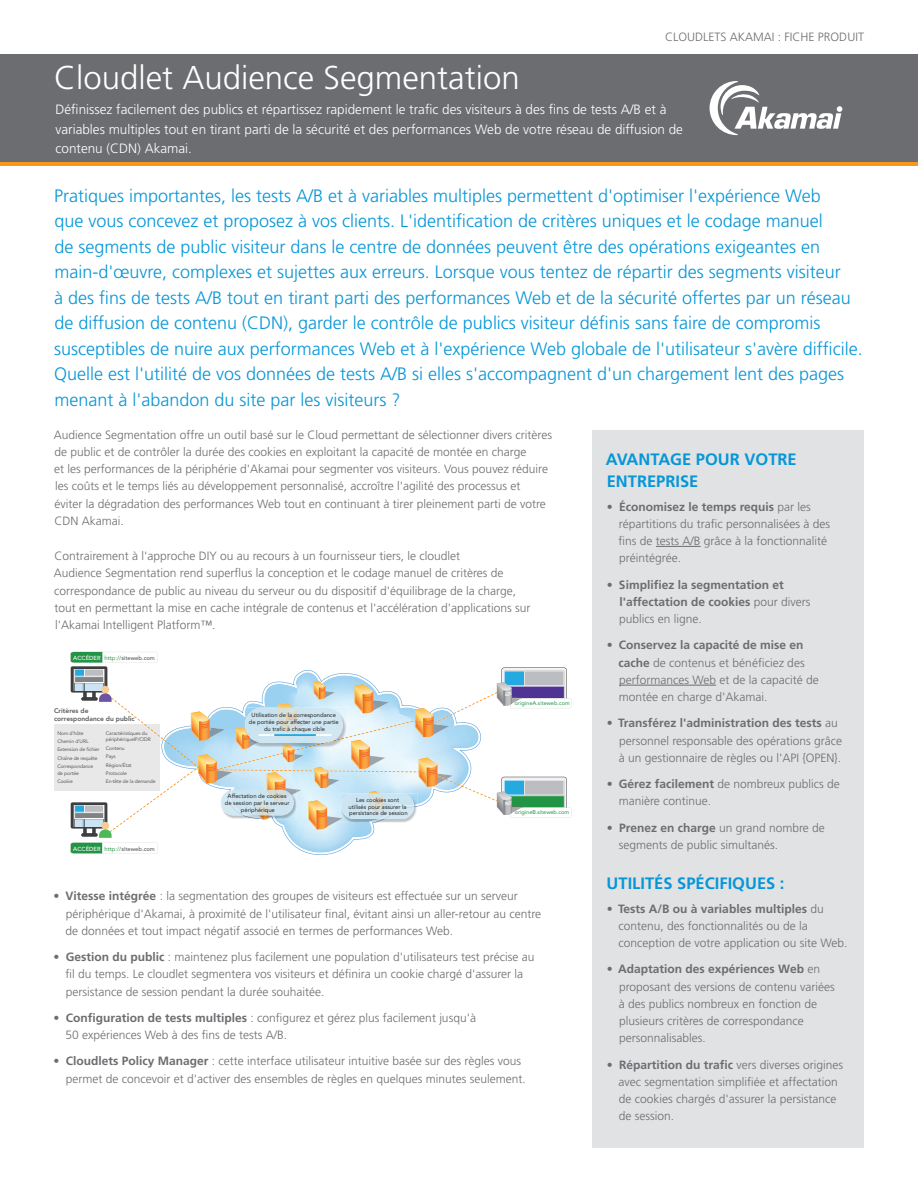
<style>
.page{position:relative;width:918px;height:1188px;background:#fff}
.page>*{position:absolute;margin:0;border:0;box-sizing:border-box;transform-origin:0 0}
.t1{font:300 33px "Frutiger";color:#fff}
.t2{font:300 18px/25.5px "Frutiger";color:#0696d7}
.t3{font:700 16.5px/22.5px "Frutiger";color:#0696d7}
.t4{font:300 13.5px/19.5px "Frutiger LT Std";color:#fff}
.t5{font:300 12px/17.2px "Frutiger";color:#6c6d70}
.t6{font:700 12px/17.2px "Frutiger";color:#6c6d70}
.t7{font:800 6.75px/7.9px "Avenir";color:#58595b}
.t8{font:5.85px/6.8px "Avenir";color:#231f20;text-align:center}
.t9{font:500 5.85px "Avenir";color:#57585a}
.t10{font:5.55px "Avenir";color:#239445}
.t11{font:4.95px/8.4px "Avenir";letter-spacing:-.02em;color:#57585a}
.s1{font-weight:700}
.s2{font-weight:300}
.s3{color:#fff}
.s4{font-weight:400;color:#239445}
</style>
<div class="page">
<div style="left:0;top:54px;width:918px;height:108px;background:#6c6d70"></div>
<div style="left:592px;top:430px;width:272px;height:718px;background:#e1e2e4"></div>
<hr style="left:656px;top:546px;width:45px;height:1px;background:#6c6d70">
<hr style="left:619px;top:685px;width:97px;height:1px;background:#6c6d70">
<hr style="left:0;top:162px;width:918px;height:3px;background:#f7971d">
<svg style="left:710px;top:81px;width:132px;height:54px"></svg>
<div style="left:54px;top:725px;width:105px;height:66px;background:#e8e8e9"></div>
<svg style="left:71px;top:652px;width:500px;height:201px"></svg>
<p class="t5" style="left:665px;top:29px;width:200px">CLOUDLETS AKAMAI : FICHE PRODUIT</p>
<h1 class="t1" style="left:54px;top:58px;width:467px">Cloudlet Audience Segmentation</h1>
<p class="t4" style="left:56px;top:100px;width:629px">Définissez facilement des publics et répartissez rapidement le trafic des visiteurs à des fins de tests A/B et à variables multiples tout en tirant parti de la sécurité et des performances Web de votre réseau de diffusion de contenu (CDN) Akamai.</p>
<p class="t2" style="left:54px;top:183px;width:810px">Pratiques importantes, les tests A/B et à variables multiples permettent d'optimiser l'expérience Web<br>que vous concevez et proposez à vos clients. L'identification de critères uniques et le codage manuel<br>de segments de public visiteur dans le centre de données peuvent être des opérations exigeantes en main-d'œuvre, complexes et sujettes aux erreurs. Lorsque vous tentez de répartir des segments visiteur<br>à des fins de tests A/B tout en tirant parti des performances Web et de la sécurité offertes par un réseau de diffusion de contenu (CDN), garder le contrôle de publics visiteur définis sans faire de compromis susceptibles de nuire aux performances Web et à l'expérience Web globale de l'utilisateur s'avère difficile.<br>Quelle est l'utilité de vos données de tests A/B si elles s'accompagnent d'un chargement lent des pages menant à l'abandon du site par les visiteurs ?</p>
<p class="t5" style="left:54px;top:426px;width:500px">Audience Segmentation offre un outil basé sur le Cloud permettant de sélectionner divers critères de public et de contrôler la durée des cookies en exploitant la capacité de montée en charge<br>et les performances de la périphérie d'Akamai pour segmenter vos visiteurs. Vous pouvez réduire les coûts et le temps liés au développement personnalisé, accroître l'agilité des processus et<br>éviter la dégradation des performances Web tout en continuant à tirer pleinement parti de votre CDN Akamai.</p>
<p class="t5" style="left:54px;top:547px;width:478px">Contrairement à l'approche DIY ou au recours à un fournisseur tiers, le cloudlet<br>Audience Segmentation rend superflus la conception et le codage manuel de critères de correspondance de public au niveau du serveur ou du dispositif d'équilibrage de la charge, tout en permettant la mise en cache intégrale de contenus et l'accélération d'applications sur l'Akamai Intelligent Platform™.</p>
<h3 class="t3" style="left:606px;top:448px;width:193px">AVANTAGE POUR VOTRE<br>ENTREPRISE</h3>
<p class="t5" style="left:619px;top:498px;width:213px;text-indent:-12px"><span class="s1">• Économisez le temps requis</span> par les répartitions du trafic personnalisées à des fins de tests A/B grâce à la fonctionnalité préintégrée.</p>
<p class="t6" style="left:619px;top:576px;width:193px;text-indent:-12px">• Simplifiez la segmentation et l'affectation de cookies <span class="s2">pour divers publics en ligne.</span></p>
<p class="t5" style="left:619px;top:637px;width:202px;text-indent:-12px"><span class="s1">• Conservez la capacité de mise en cache</span> de contenus et bénéficiez des performances Web et de la capacité de montée en charge d'Akamai.</p>
<p class="t5" style="left:619px;top:715px;width:225px;text-indent:-12px"><span class="s1">• Transférez l'administration des tests</span> au personnel responsable des opérations grâce à un gestionnaire de règles ou l'API {OPEN}.</p>
<p class="t5" style="left:619px;top:776px;width:223px;text-indent:-12px"><span class="s1">• Gérez facilement</span> de nombreux publics de manière continue.</p>
<p class="t5" style="left:619px;top:819px;width:208px;text-indent:-12px"><span class="s1">• Prenez en charge</span> un grand nombre de segments de public simultanés.</p>
<h3 class="t3" style="left:607px;top:872px;width:179px">UTILITÉS SPÉCIFIQUES :</h3>
<p class="t5" style="left:619px;top:900px;width:230px;text-indent:-12px"><span class="s1">• Tests A/B ou à variables multiples</span> du contenu, des fonctionnalités ou de la conception de votre application ou site Web.</p>
<p class="t5" style="left:619px;top:961px;width:218px;text-indent:-12px"><span class="s1">• Adaptation des expériences Web</span> en proposant des versions de contenu variées à des publics nombreux en fonction de plusieurs critères de correspondance personnalisables.</p>
<p class="t5" style="left:619px;top:1056px;width:226px;text-indent:-12px"><span class="s1">• Répartition du trafic</span> vers diverses origines avec segmentation simplifiée et affectation de cookies chargés d'assurer la persistance de session.</p>
<p class="t9" style="left:73px;top:653px;width:83px"><span class="s3">ACCÉDER</span> <span class="s4">http://</span>siteweb.com</p>
<p class="t10" style="left:515px;top:698px;width:56px">origineA.siteweb.com</p>
<p class="t7" style="left:54px;top:707px;width:82px">Critères de correspondance du public</p>
<p class="t11" style="left:57px;top:729px;width:44px">Nom d'hôte<br>Chemin d'URL<br>Extension de fichier<br>Chaîne de requête<br>Correspondance</p>
<p class="t11" style="left:57px;top:769px;width:23px">de portée<br>Cookie</p>
<p class="t8" style="left:249px;top:712px;width:92px">Utilisation de la correspondance de portée pour affecter une partie du trafic à chaque cible</p>
<p class="t11" style="left:106px;top:730px;width:46px;line-height:6.6px">Caractéristiques du périphériqueIP/CIDR</p>
<p class="t11" style="left:106px;top:744px;width:51px">Contenu<br>Pays<br>Région/État<br>Protocole<br>En-tête de la demande</p>
<p class="t8" style="left:225px;top:793px;width:66px">Affectation de cookies de session par le serveur périphérique</p>
<p class="t8" style="left:349px;top:796px;width:61px">Les cookies sont utilisés pour assurer la persistance de session</p>
<p class="t10" style="left:515px;top:808px;width:56px">origineB.siteweb.com</p>
<p class="t9" style="left:73px;top:843px;width:83px"><span class="s3">ACCÉDER</span> <span class="s4">http://</span>siteweb.com</p>
<p class="t5" style="left:65px;top:888px;width:477px;text-indent:-12px"><span class="s1">• Vitesse intégrée</span> : la segmentation des groupes de visiteurs est effectuée sur un serveur périphérique d'Akamai, à proximité de l'utilisateur final, évitant ainsi un aller-retour au centre de données et tout impact négatif associé en termes de performances Web.</p>
<p class="t5" style="left:65px;top:948px;width:471px;text-indent:-12px"><span class="s1">• Gestion du public</span> : maintenez plus facilement une population d'utilisateurs test précise au fil du temps. Le cloudlet segmentera vos visiteurs et définira un cookie chargé d'assurer la persistance de session pendant la durée souhaitée.</p>
<p class="t5" style="left:65px;top:1009px;width:412px;text-indent:-12px"><span class="s1">• Configuration de tests multiples</span> : configurez et gérez plus facilement jusqu'à<br>50 expériences Web à des fins de tests A/B.</p>
<p class="t5" style="left:66px;top:1053px;width:462px;text-indent:-12px"><span class="s1">• Cloudlets Policy Manager</span> : cette interface utilisateur intuitive basée sur des règles vous permet de concevoir et d'activer des ensembles de règles en quelques minutes seulement.</p>
</div>
